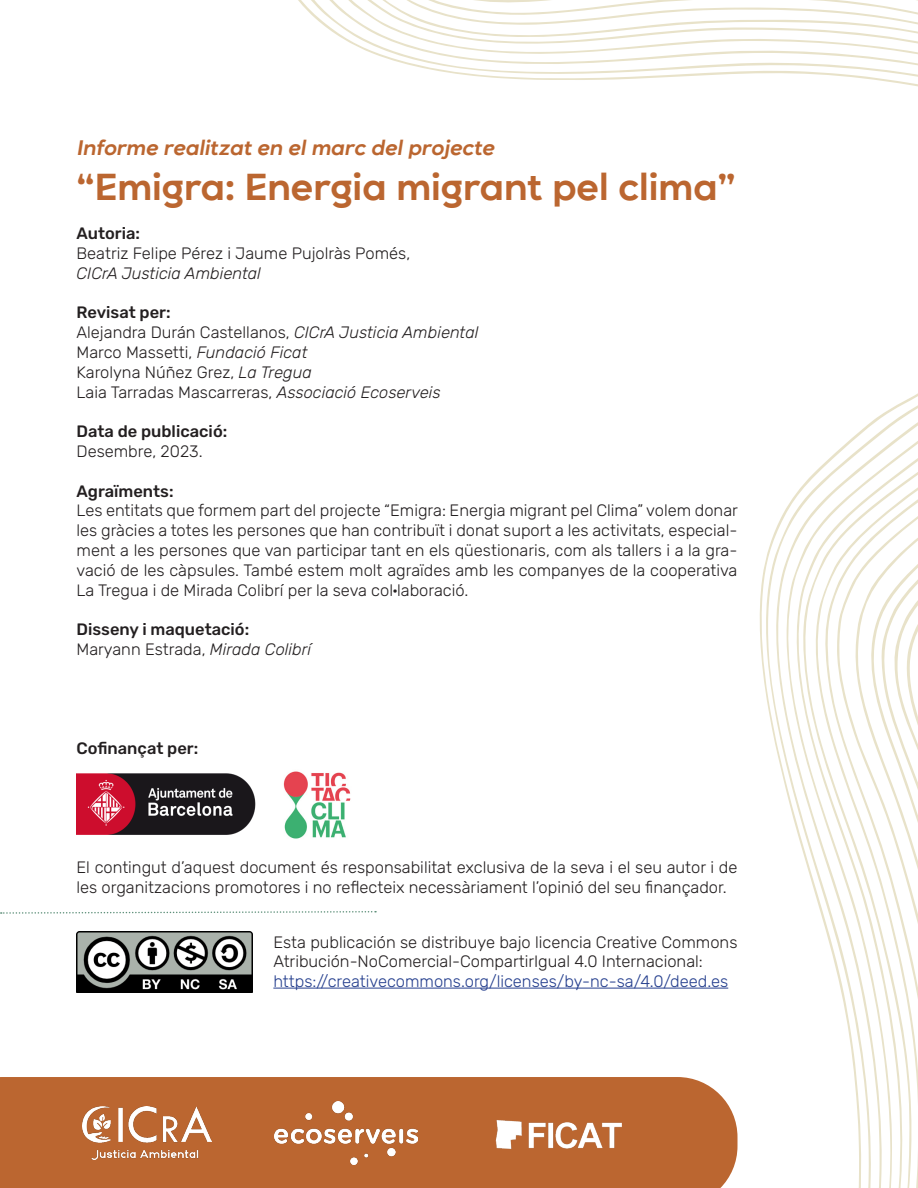
<style>
.page{position:relative;width:918px;height:1188px;background:#fff}
.page>*{position:absolute;margin:0;border:0;box-sizing:border-box;transform-origin:0 0}
.Título{font:500 37.5px "Ponjoung";color:#bb6630}
.Sub_1{font:italic 500 21px "Ponjoung";color:#bb6630}
.Párrafo{font:300 16.5px/19.8px "Rubik";color:#231f20}
.Párrafo-2{font:500 16.5px "Rubik";color:#231f20}
.t1{font:300 16.5px "Rubik";color:#253f8e}
.t2{font:italic 300 16.5px "Rubik";color:#231f20}
.s1{font-style:italic}
</style>
<div class="page">
<div style="left:0;top:1077px;width:738px;height:111px;background:#bb6630"></div>
<img style="left:77px;top:773px;width:179px;height:62px">
<img style="left:283px;top:771px;width:68px;height:68px">
<svg style="left:1px;top:911px;width:375px;height:3px"></svg>
<img style="left:77px;top:931px;width:176px;height:62px">
<hr style="left:273px;top:988px;width:455px;height:1px;background:#253f8e">
<img style="left:83px;top:1107px;width:129px;height:52px">
<img style="left:274px;top:1101px;width:144px;height:64px">
<img style="left:494px;top:1112px;width:128px;height:45px">
<svg style="left:759px;top:537px;width:14px;height:196px"></svg>
<svg style="left:773px;top:512px;width:11px;height:269px"></svg>
<svg style="left:784px;top:498px;width:9px;height:318px"></svg>
<svg style="left:793px;top:486px;width:9px;height:362px"></svg>
<svg style="left:802px;top:474px;width:11px;height:412px"></svg>
<svg style="left:813px;top:463px;width:11px;height:461px"></svg>
<svg style="left:824px;top:451px;width:13px;height:522px"></svg>
<svg style="left:837px;top:437px;width:16px;height:626px"></svg>
<svg style="left:853px;top:425px;width:14px;height:763px"></svg>
<svg style="left:867px;top:415px;width:13px;height:773px"></svg>
<svg style="left:880px;top:393px;width:38px;height:795px"></svg>
<svg style="left:452px;top:73px;width:466px;height:14px"></svg>
<svg style="left:298px;top:0;width:620px;height:73px"></svg>
<p class="Sub_1" style="left:77px;top:134px;width:419px">Informe realitzat en el marc del projecte</p>
<p class="Título" style="left:77px;top:164px;width:661px">“Emigra: Energia migrant pel clima”</p>
<p class="Párrafo-2" style="left:77px;top:221px;width:65px">Autoria:</p>
<p class="Párrafo" style="left:77px;top:244px;width:335px">Beatriz Felipe Pérez i Jaume Pujolràs Pomés,</p>
<p class="t2" style="left:77px;top:261px;width:186px">CICrA Justicia Ambiental</p>
<p class="Párrafo-2" style="left:77px;top:300px;width:96px">Revisat per:</p>
<p class="Párrafo" style="left:77px;top:323px;width:403px">Alejandra Durán Castellanos, <span class="s1">CICrA Justicia Ambiental</span></p>
<p class="Párrafo" style="left:77px;top:343px;width:232px">Marco Massetti, <span class="s1">Fundació Ficat</span></p>
<p class="Párrafo" style="left:77px;top:363px;width:237px">Karolyna Núñez Grez, <span class="s1">La Tregua</span></p>
<p class="Párrafo" style="left:77px;top:383px;width:366px">Laia Tarradas Mascarreras, <span class="s1">Associació Ecoserveis</span></p>
<p class="Párrafo-2" style="left:77px;top:419px;width:152px">Data de publicació:</p>
<p class="Párrafo" style="left:77px;top:442px;width:128px">Desembre, 2023.</p>
<p class="Párrafo-2" style="left:77px;top:479px;width:98px">Agraïments:</p>
<p class="Párrafo" style="left:77px;top:502px;width:663px;text-align:justify">Les entitats que formem part del projecte “Emigra: Energia migrant pel Clima” volem donar les gràcies a totes les persones que han contribuït i donat suport a les activitats, especial&shy;ment a les persones que van participar tant en els qüestionaris, com als tallers i a la gra&shy;vació de les càpsules. També estem molt agraïdes amb les companyes de la cooperativa La Tregua i de Mirada Colibrí per la seva col·laboració.</p>
<p class="Párrafo-2" style="left:77px;top:617px;width:174px">Disseny i maquetació:</p>
<p class="Párrafo" style="left:77px;top:640px;width:236px">Maryann Estrada, <span class="s1">Mirada Colibrí</span></p>
<p class="Párrafo-2" style="left:77px;top:736px;width:123px">Cofinançat per:</p>
<p class="Párrafo" style="left:77px;top:858px;width:662px">El contingut d’aquest document és responsabilitat exclusiva de la seva i el seu autor i de les organitzacions promotores i no reflecteix necessàriament l’opinió del seu finançador.</p>
<p class="Párrafo" style="left:273px;top:933px;width:466px">Esta publicación se distribuye bajo licencia Creative Commons<br>Atribución-NoComercial-CompartirIgual 4.0 Internacional:</p>
<p class="t1" style="left:273px;top:970px;width:456px">https://creativecommons.org/licenses/by-nc-sa/4.0/deed.es</p>
</div>
